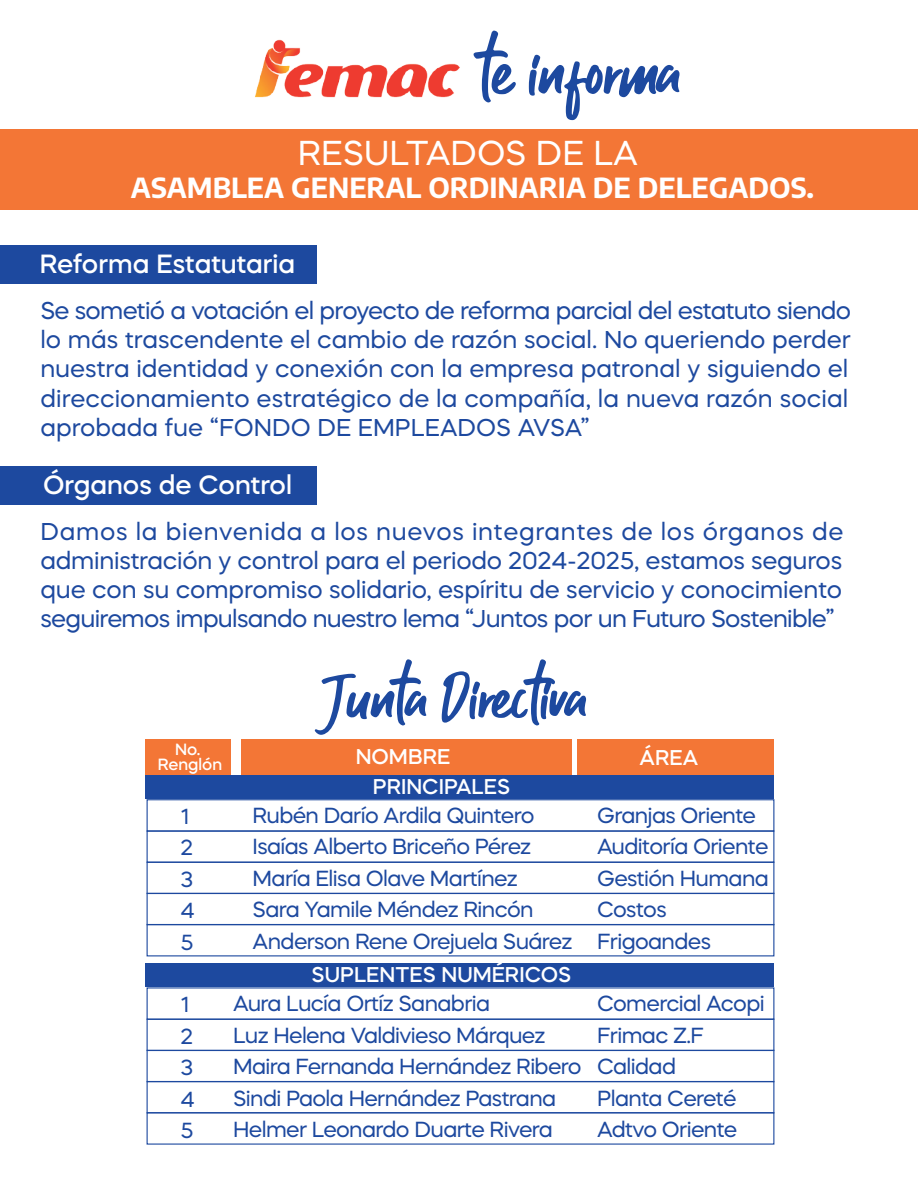
<style>
.page{position:relative;width:918px;height:1188px;background:#fff}
.page>*{position:absolute;margin:0;border:0;box-sizing:border-box;transform-origin:0 0}
.t1{font:66.9px "Guthen Bloots Personal Use";color:#1d499f}
.t2{font:61.5px "Guthen Bloots Personal Use";color:#1d499f}
.t3{font:34.5px "Mazzard H";color:#fff}
.t4{font:100 condensed 27.6px "Encode Sans";color:#fff}
.t5{font:500 26.25px "Mazzard H";color:#fff}
.t6{font:24.3px/29.1px "Mazzard H";color:#1d499f}
.t7{font:21.75px/31.5px "Mazzard H";letter-spacing:-.03em;color:#1d499f}
.t8{font:500 21.3px "Mazzard H";color:#fff}
.t9{font:500 16.2px/15px "Mazzard H";color:#fff;text-align:center}
</style>
<div class="page">
<div style="left:146px;top:739px;width:85px;height:37px;background:#f37636"></div>
<div style="left:241px;top:739px;width:331px;height:37px;background:#f37636"></div>
<div style="left:578px;top:739px;width:196px;height:37px;background:#f37636"></div>
<div style="left:0;top:246px;width:316px;height:38px;background:#1d499f"></div>
<div style="left:0;top:129px;width:918px;height:81px;background:#f37636"></div>
<div style="left:0;top:466px;width:316px;height:39px;background:#1d499f"></div>
<div style="left:146px;top:775px;width:628px;height:23px;background:#1d499f"></div>
<div style="left:147px;top:799px;width:627px;height:33px;border:1px solid #1d499f"></div>
<div style="left:147px;top:830px;width:627px;height:33px;border:1px solid #1d499f"></div>
<div style="left:147px;top:862px;width:627px;height:32px;border:1px solid #1d499f"></div>
<div style="left:147px;top:893px;width:627px;height:32px;border:1px solid #1d499f"></div>
<div style="left:147px;top:924px;width:627px;height:32px;border:1px solid #1d499f"></div>
<div style="left:146px;top:963px;width:628px;height:24px;background:#1d499f"></div>
<div style="left:147px;top:1019px;width:627px;height:32px;border:1px solid #1d499f"></div>
<div style="left:147px;top:1050px;width:627px;height:32px;border:1px solid #1d499f"></div>
<div style="left:147px;top:1081px;width:627px;height:32px;border:1px solid #1d499f"></div>
<div style="left:147px;top:1112px;width:627px;height:33px;border:1px solid #1d499f"></div>
<img style="left:255px;top:39px;width:205px;height:59px">
<h1 class="t1" style="left:479px;top:30px;width:204px">te informa</h1>
<h3 class="t3" style="left:298px;top:131px;width:342px">RESULTADOS DE LA</h3>
<p class="t4" style="left:131px;top:169px;width:685px">ASAMBLEA GENERAL ORDINARIA DE DELEGADOS.</p>
<p class="t5" style="left:40px;top:247px;width:257px">Reforma Estatutaria</p>
<p class="t6" style="left:40px;top:296px;width:812px">Se sometió a votación el proyecto de reforma parcial del estatuto siendo lo más trascendente el cambio de razón social. No queriendo perder nuestra identidad y conexión con la empresa patronal y siguiendo el direccionamiento estratégico de la compañía, la nueva razón social aprobada fue “FONDO DE EMPLEADOS AVSA”</p>
<p class="t5" style="left:43px;top:468px;width:250px">Órganos de Control</p>
<p class="t6" style="left:40px;top:516px;width:804px;text-align:justify">Damos la bienvenida a los nuevos integrantes de los órganos de administración y control para el periodo 2024-2025, estamos seguros que con su compromiso solidario, espíritu de servicio y conocimiento seguiremos impulsando nuestro lema “Juntos por un Futuro Sostenible”</p>
<h2 class="t2" style="left:328px;top:658px;width:261px">Junta Directiva</h2>
<p class="t9" style="left:158px;top:741px;width:66px">No.<br>Renglón</p>
<p class="t8" style="left:356px;top:743px;width:96px">NOMBRE</p>
<p class="t8" style="left:640px;top:744px;width:60px">ÁREA</p>
<p class="t8" style="left:373px;top:772px;width:139px">PRINCIPALES</p>
<p class="t7" style="left:253px;top:799px;width:321px">Rubén Darío Ardila Quintero<br>Isaías Alberto Briceño Pérez<br>María Elisa Olave Martínez<br>Sara Yamile Méndez Rincón<br>Anderson Rene Orejuela Suárez</p>
<p class="t7" style="left:597px;top:799px;width:173px">Granjas Oriente<br>Auditoría Oriente<br>Gestión Humana<br>Costos<br>Frigoandes</p>
<p class="t7" style="left:180px;top:800px;width:16px">1<br>2<br>3<br>4<br>5</p>
<p class="t7" style="left:180px;top:988px;width:16px">1<br>2<br>3<br>4<br>5</p>
<p class="t8" style="left:312px;top:961px;width:261px">SUPLENTES NUMÉRICOS</p>
<p class="t7" style="left:233px;top:987px;width:350px">Aura Lucía Ortíz Sanabria<br>Luz Helena Valdivieso Márquez<br>Maira Fernanda Hernández Ribero<br>Sindi Paola Hernández Pastrana<br>Helmer Leonardo Duarte Rivera</p>
<p class="t7" style="left:597px;top:987px;width:169px">Comercial Acopi<br>Frimac Z.F<br>Calidad<br>Planta Cereté<br>Adtvo Oriente</p>
</div>
